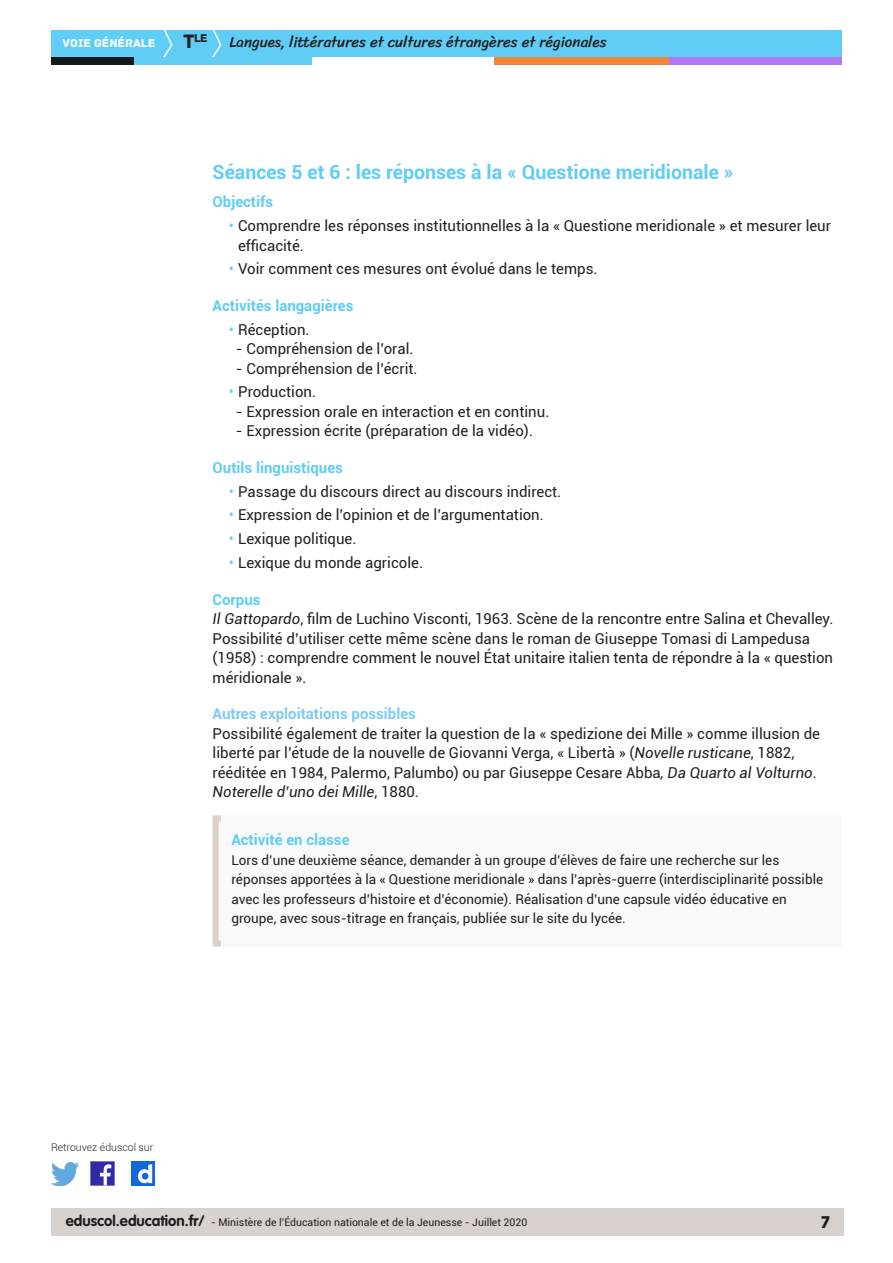
<style>
.page{position:relative;width:893px;height:1263px;background:#fff}
.page>*{position:absolute;margin:0;border:0;box-sizing:border-box;transform-origin:0 0}
._03_titre_2{font:700 19.5px "Roboto";color:#5fcdf5}
.t1{font:18px "Archive";color:#231f20}
.Texte_courant{font:15px/19.5px "Roboto";color:#231f20}
._04_titre_3{font:700 15px "Roboto";color:#5fcdf5}
.t2{font:15px "Sriracha";color:#231f20}
._04_titre_3-2{font:700 15px "Roboto";color:#7dcbf1}
._08_Titre_encadré{font:700 15px "Roboto";color:#5fcdf5}
._08_txt_encadré{font:13.5px/19.5px "Roboto";color:#231f20}
.t3{font:12px "Archive";color:#fff}
.t4{font:11.85px "Archive";color:#231f20}
.t5{font:10.5px "Roboto";color:#231f20}
.t6{font:300 10.5px "Roboto";color:#231f20}
.s1{font-size:20.4px}
.s2{color:#5fcdf5}
.s3{font-style:italic}
.s4{font-family:"VAG Rounded Std";font-weight:700;font-size:15px}
</style>
<div class="page">
<div style="left:51px;top:1209px;width:792px;height:27px;background:#d8d1ce"></div>
<div style="left:51px;top:30px;width:791px;height:27px;background:#5fcdf5"></div>
<svg style="left:163px;top:30px;width:10px;height:27px"></svg>
<svg style="left:212px;top:30px;width:10px;height:27px"></svg>
<div style="left:133px;top:57px;width:179px;height:8px;background:#5fcdf5"></div>
<div style="left:51px;top:57px;width:82px;height:8px;background:#141a1c"></div>
<div style="left:667px;top:57px;width:175px;height:8px;background:#b078f2"></div>
<div style="left:494px;top:57px;width:175px;height:8px;background:#f48437"></div>
<img style="left:91px;top:1162px;width:23px;height:23px">
<img style="left:51px;top:1163px;width:28px;height:22px">
<img style="left:132px;top:1162px;width:22px;height:23px">
<div style="left:213px;top:815px;width:629px;height:131px;background:#faf9f9"></div>
<p class="t4" style="left:183px;top:31px;width:26px"><span class="s1">T</span>le</p>
<p class="t3" style="left:63px;top:36px;width:94px">VOIE GÉNÉRALE</p>
<p class="t2" style="left:230px;top:33px;width:379px">Langues, littératures et cultures étrangères et régionales</p>
<p class="_03_titre_2" style="left:213px;top:159px;width:522px">Séances 5 et 6 : les réponses à la « Questione meridionale »</p>
<p class="_04_titre_3" style="left:213px;top:191px;width:62px">Objectifs</p>
<p class="Texte_courant" style="left:238px;top:216px;width:594px;text-indent:-9px"><span class="s2">•</span> Comprendre les réponses institutionnelles à la « Questione meridionale » et mesurer leur efficacité.</p>
<p class="Texte_courant" style="left:229px;top:259px;width:370px"><span class="s2">•</span> Voir comment ces mesures ont évolué dans le temps.</p>
<p class="_04_titre_3" style="left:213px;top:295px;width:142px">Activités langagières</p>
<p class="Texte_courant" style="left:229px;top:319px;width:82px"><span class="s2">•</span> Réception.</p>
<p class="Texte_courant" style="left:236px;top:339px;width:179px">- Compréhension de l’oral.</p>
<p class="Texte_courant" style="left:236px;top:358px;width:183px">- Compréhension de l’écrit.</p>
<p class="Texte_courant" style="left:229px;top:382px;width:89px"><span class="s2">•</span> Production.</p>
<p class="Texte_courant" style="left:236px;top:401px;width:315px">- Expression orale en interaction et en continu.</p>
<p class="Texte_courant" style="left:236px;top:421px;width:299px">- Expression écrite (préparation de la vidéo).</p>
<p class="_04_titre_3" style="left:213px;top:457px;width:132px">Outils linguistiques</p>
<p class="Texte_courant" style="left:229px;top:481px;width:334px"><span class="s2">•</span> Passage du discours direct au discours indirect.</p>
<p class="Texte_courant" style="left:229px;top:505px;width:316px"><span class="s2">•</span> Expression de l’opinion et de l’argumentation.</p>
<p class="Texte_courant" style="left:229px;top:529px;width:129px"><span class="s2">•</span> Lexique politique.</p>
<p class="Texte_courant" style="left:229px;top:552px;width:196px"><span class="s2">•</span> Lexique du monde agricole.</p>
<p class="_04_titre_3" style="left:213px;top:589px;width:49px">Corpus</p>
<p class="Texte_courant" style="left:213px;top:608px;width:622px"><span class="s3">Il Gattopardo</span>, film de Luchino Visconti, 1963. Scène de la rencontre entre Salina et Chevalley.<br>Possibilité d’utiliser cette même scène dans le roman de Giuseppe Tomasi di Lampedusa (1958) : comprendre comment le nouvel État unitaire italien tenta de répondre à la « question méridionale ».</p>
<p class="_04_titre_3-2" style="left:213px;top:703px;width:205px">Autres exploitations possibles</p>
<p class="Texte_courant" style="left:213px;top:723px;width:609px">Possibilité également de traiter la question de la « spedizione dei Mille » comme illusion de liberté par l’étude de la nouvelle de Giovanni Verga, « Libertà » (<span class="s3">Novelle rusticane</span>, 1882, rééditée en 1984, Palermo, Palumbo) ou par Giuseppe Cesare Abba<span class="s3">, Da Quarto al Volturno</span>.<br><span class="s3">Noterelle d’uno dei Mille</span>, 1880.</p>
<p class="_08_Titre_encadré" style="left:231px;top:829px;width:120px">Activité en classe</p>
<p class="_08_txt_encadré" style="left:231px;top:850px;width:593px">Lors d’une deuxième séance, demander à un groupe d’élèves de faire une recherche sur les réponses apportées à la « Questione meridionale » dans l’après-guerre (interdisciplinarité possible avec les professeurs d’histoire et d’économie). Réalisation d’une capsule vidéo éducative en groupe, avec sous-titrage en français, publiée sur le site du lycée.</p>
<p class="t6" style="left:51px;top:1140px;width:104px">Retrouvez éduscol sur</p>
<p class="t5" style="left:66px;top:1215px;width:463px"><span class="s4">eduscol.education.fr/</span> - Ministère de l’Éducation nationale et de la Jeunesse - Juillet 2020</p>
<p class="t1" style="left:820px;top:1211px;width:11px">7</p>
</div>
